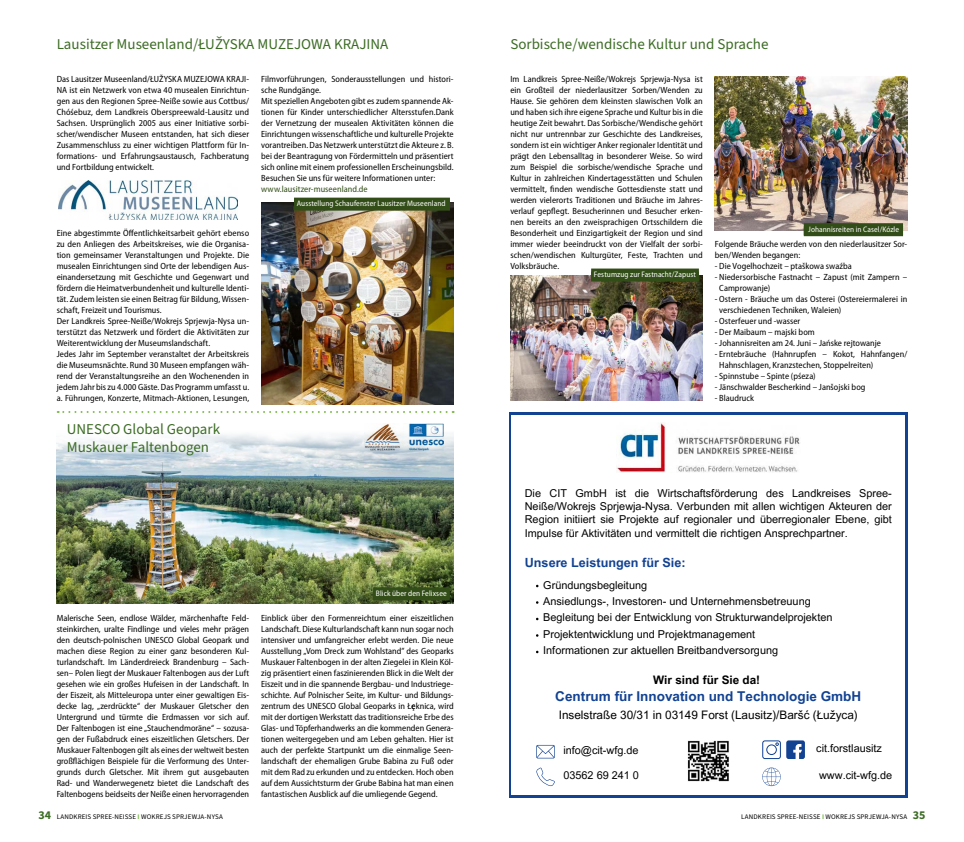
<style>
.page{position:relative;width:964px;height:842px;background:#fff}
.page>*{position:absolute;margin:0;border:0;box-sizing:border-box;transform-origin:0 0}
.t1{font:15px/18px "Source Sans 3";color:#3c6c24}
.t2{font:700 13.5px "Arial MT Pro";color:#124292}
.t3{font:700 12.6px "Arial MT Pro";color:#124292}
.t4{font:11.7px "Arial MT Pro";color:#000}
.t5{font:700 11.7px "Arial MT Pro";color:#000}
.t6{font:10.9px/16.5px "Arial MT Pro";color:#000}
.t7{font:semi-condensed 9px/11px "Myriad Pro";letter-spacing:.005em;color:#000}
.t8{font:semi-condensed 9px "Myriad Pro";letter-spacing:.005em;color:#324d17}
.t9{font:semi-condensed 8px "Myriad Pro";letter-spacing:.01em;color:#fff}
.t10{font:7px "Source Sans 3";letter-spacing:.015em;color:#000}
.s1{font-weight:700;font-size:12px;color:#3c6c24}
.s2{font-weight:700;color:#7dbc4a}
</style>
<div class="page">
<img style="left:57px;top:465px;width:397px;height:139px">
<svg style="left:56px;top:423px;width:398px;height:42px"></svg>
<img style="left:510px;top:276px;width:193px;height:125px">
<img style="left:715px;top:77px;width:192px;height:154px">
<img style="left:59px;top:181px;width:179px;height:38px">
<img style="left:261px;top:203px;width:193px;height:201px">
<div style="left:373px;top:587px;width:77px;height:13px;background:#324d17"></div>
<img style="left:365px;top:424px;width:78px;height:26px">
<svg style="left:58px;top:411px;width:389px;height:2px"></svg>
<svg style="left:509px;top:412px;width:398px;height:385px;background:#29559d"></svg>
<div style="left:511px;top:415px;width:394px;height:379px;background:#fff"></div>
<img style="left:616px;top:423px;width:184px;height:49px">
<svg style="left:536px;top:745px;width:19px;height:13px"></svg>
<svg style="left:536px;top:768px;width:19px;height:18px"></svg>
<img style="left:687px;top:740px;width:42px;height:42px">
<svg style="left:762px;top:740px;width:43px;height:19px"></svg>
<svg style="left:762px;top:768px;width:19px;height:18px"></svg>
<div style="left:804px;top:223px;width:99px;height:13px;background:#324d17"></div>
<div style="left:591px;top:269px;width:108px;height:13px;background:#324d17"></div>
<div style="left:294px;top:198px;width:156px;height:13px;background:#324d17"></div>
<h1 class="t1" style="left:57px;top:35px;width:333px">Lausitzer Museenland/ŁUŽYSKA MUZEJOWA KRAJINA</h1>
<p class="t7" style="left:57px;top:73px;width:194px;text-align:justify">Das Lausitzer Museenland/ŁUŽYSKA MUZEJOWA KRAJI-NA ist ein Netzwerk von etwa 40 musealen Einrichtun&shy;gen aus den Regionen Spree-Neiße sowie aus Cottbus/ Chóśebuz, dem Landkreis Oberspreewald-Lausitz und Sachsen. Ursprünglich 2005 aus einer Initiative sorbi&shy;scher/wendischer Museen entstanden, hat sich dieser Zusammenschluss zu einer wichtigen Plattform für In&shy;formations- und Erfahrungsaustausch, Fachberatung und Fortbildung entwickelt.</p>
<p class="t7" style="left:261px;top:73px;width:194px">Filmvorführungen, Sonderausstellungen und histori&shy;sche Rundgänge.<br>Mit speziellen Angeboten gibt es zudem spannende Ak&shy;tionen für Kinder unterschiedlicher Altersstufen.Dank der Vernetzung der musealen Aktivitäten können die Einrichtungen wissenschaftliche und kulturelle Projekte vorantreiben. Das Netzwerk unterstützt die Akteure z. B. bei der Beantragung von Fördermitteln und präsentiert sich online mit einem professionellen Erscheinungsbild.<br>Besuchen Sie uns für weitere Informationen unter:</p>
<p class="t8" style="left:261px;top:183px;width:108px">www.lausitzer-museenland.de</p>
<p class="t7" style="left:57px;top:227px;width:194px">Eine abgestimmte Öffentlichkeitsarbeit gehört ebenso zu den Anliegen des Arbeitskreises, wie die Organisa&shy;tion gemeinsamer Veranstaltungen und Projekte. Die musealen Einrichtungen sind Orte der lebendigen Aus&shy;einandersetzung mit Geschichte und Gegenwart und fördern die Heimatverbundenheit und kulturelle Identi&shy;tät. Zudem leisten sie einen Beitrag für Bildung, Wissen&shy;schaft, Freizeit und Tourismus.<br>Der Landkreis Spree-Neiße/Wokrejs Sprjewja-Nysa un&shy;terstützt das Netzwerk und fördert die Aktivitäten zur Weiterentwicklung der Museumslandschaft.<br>Jedes Jahr im September veranstaltet der Arbeitskreis die Museumsnächte. Rund 30 Museen empfangen wäh&shy;rend der Veranstaltungsreihe an den Wochenenden in jedem Jahr bis zu 4.000 Gäste. Das Programm umfasst u. a. Führungen, Konzerte, Mitmach-Aktionen, Lesungen,</p>
<h1 class="t1" style="left:67px;top:420px;width:155px">UNESCO Global Geopark<br>Muskauer Faltenbogen</h1>
<p class="t9" style="left:297px;top:199px;width:150px">Ausstellung Schaufenster Lausitzer Museenland</p>
<p class="t9" style="left:376px;top:588px;width:72px">Blick über den Felixsee</p>
<p class="t7" style="left:57px;top:612px;width:194px;text-align:justify">Malerische Seen, endlose Wälder, märchenhafte Feld&shy;steinkirchen, uralte Findlinge und vieles mehr prägen den deutsch-polnischen UNESCO Global Geopark und machen diese Region zu einer ganz besonderen Kul&shy;turlandschaft. Im Länderdreieck Brandenburg – Sach&shy;sen– Polen liegt der Muskauer Faltenbogen aus der Luft gesehen wie ein großes Hufeisen in der Landschaft. In der Eiszeit, als Mitteleuropa unter einer gewaltigen Eis&shy;decke lag, „zerdrückte“ der Muskauer Gletscher den Untergrund und türmte die Erdmassen vor sich auf.<br>Der Faltenbogen ist eine „Stauchendmoräne“ – sozusa&shy;gen der Fußabdruck eines eiszeitlichen Gletschers. Der Muskauer Faltenbogen gilt als eines der weltweit besten großflächigen Beispiele für die Verformung des Unter&shy;grunds durch Gletscher. Mit ihrem gut ausgebauten Rad- und Wanderwegenetz bietet die Landschaft des Faltenbogens beidseits der Neiße einen hervorragenden</p>
<p class="t7" style="left:261px;top:612px;width:194px;text-align:justify">Einblick über den Formenreichtum einer eiszeitlichen Landschaft. Diese Kulturlandschaft kann nun sogar noch intensiver und umfangreicher erlebt werden. Die neue Ausstellung „Vom Dreck zum Wohlstand” des Geoparks Muskauer Faltenbogen in der alten Ziegelei in Klein Köl&shy;zig präsentiert einen faszinierenden Blick in die Welt der Eiszeit und in die spannende Bergbau- und Industriege&shy;schichte. Auf Polnischer Seite, im Kultur- und Bildungs&shy;zentrum des UNESCO Global Geoparks in Łçeknica, wird mit der dortigen Werkstatt das traditionsreiche Erbe des Glas- und Töpferhandwerks an die kommenden Genera&shy;tionen weitergegeben und am Leben gehalten. Hier ist auch der perfekte Startpunkt um die einmalige Seen&shy;landschaft der ehemaligen Grube Babina zu Fuß oder mit dem Rad zu erkunden und zu entdecken. Hoch oben auf dem Aussichtsturm der Grube Babina hat man einen fantastischen Ausblick auf die umliegende Gegend.</p>
<h1 class="t1" style="left:510px;top:35px;width:260px">Sorbische/wendische Kultur und Sprache</h1>
<p class="t7" style="left:510px;top:73px;width:194px;text-align:justify">Im Landkreis Spree-Neiße/Wokrejs Sprjewja-Nysa ist ein Großteil der niederlausitzer Sorben/Wenden zu Hause. Sie gehören dem kleinsten slawischen Volk an und haben sich ihre eigene Sprache und Kultur bis in die heutige Zeit bewahrt. Das Sorbische/Wendische gehört nicht nur untrennbar zur Geschichte des Landkreises, sondern ist ein wichtiger Anker regionaler Identität und prägt den Lebensalltag in besonderer Weise. So wird zum Beispiel die sorbische/wendische Sprache und Kultur in zahlreichen Kindertagesstätten und Schulen vermittelt, finden wendische Gottesdienste statt und werden vielerorts Traditionen und Bräuche im Jahres&shy;verlauf gepflegt. Besucherinnen und Besucher erken&shy;nen bereits an den zweisprachigen Ortsschildern die Besonderheit und Einzigartigkeit der Region und sind immer wieder beeindruckt von der Vielfalt der sorbi&shy;schen/wendischen Kulturgüter, Feste, Trachten und Volksbräuche.</p>
<p class="t9" style="left:808px;top:224px;width:92px">Johannisreiten in Casel/Kózle</p>
<p class="t7" style="left:715px;top:238px;width:194px">Folgende Bräuche werden von den niederlausitzer Sor&shy;ben/Wenden begangen:</p>
<p class="t7" style="left:715px;top:260px;width:139px">- Die Vogelhochzeit – ptaškowa swaźba</p>
<p class="t7" style="left:719px;top:271px;width:189px;text-indent:-4px">- Niedersorbische Fastnacht – Zapust (mit Zampern –<br>Camprowanje)</p>
<p class="t7" style="left:719px;top:293px;width:189px;text-indent:-4px">- Ostern - Bräuche um das Osterei (Ostereiermalerei in verschiedenen Techniken, Waleien)</p>
<p class="t7" style="left:715px;top:315px;width:87px">- Osterfeuer und -wasser</p>
<p class="t7" style="left:715px;top:326px;width:101px">- Der Maibaum – majski bom</p>
<p class="t7" style="left:715px;top:337px;width:168px">- Johannisreiten am 24. Juni – Jańske rejtowanje</p>
<p class="t7" style="left:719px;top:348px;width:189px;text-indent:-4px">- Erntebräuche (Hahnrupfen – Kokot, Hahnfangen/<br>Hahnschlagen, Kranzstechen, Stoppelreiten)</p>
<p class="t7" style="left:715px;top:370px;width:102px">- Spinnstube – Spinte (pśeza)</p>
<p class="t7" style="left:715px;top:381px;width:152px">- Jänschwalder Bescherkind – Janšojski bog</p>
<p class="t7" style="left:715px;top:392px;width:41px">- Blaudruck</p>
<p class="t9" style="left:594px;top:270px;width:104px">Festumzug zur Fastnacht/Zapust</p>
<p class="t6" style="left:525px;top:486px;width:368px;line-height:13.4px;text-align:justify">Die CIT GmbH ist die Wirtschaftsförderung des Landkreises Spree-Neiße/Wokrejs Sprjewja-Nysa. Verbunden mit allen wichtigen Akteuren der Region initiiert sie Projekte auf regionaler und überregionaler Ebene, gibt Impulse für Aktivitäten und vermittelt die richtigen Ansprechpartner.</p>
<h3 class="t3" style="left:525px;top:555px;width:162px">Unsere Leistungen für Sie:</h3>
<p class="t6" style="left:543px;top:577px;width:291px">Gründungsbegleitung<br>Ansiedlungs-, Investoren- und Unternehmensbetreuung Begleitung bei der Entwicklung von Strukturwandelprojekten Projektentwicklung und Projektmanagement<br>Informationen zur aktuellen Breitbandversorgung</p>
<p class="t5" style="left:653px;top:673px;width:109px">Wir sind für Sie da!</p>
<h2 class="t2" style="left:555px;top:689px;width:308px">Centrum für Innovation und Technologie GmbH</h2>
<p class="t4" style="left:559px;top:708px;width:301px">Inselstraße 30/31 in 03149 Forst (Lausitz)/Baršć (Łužyca)</p>
<p class="t6" style="left:563px;top:743px;width:77px">info@cit-wfg.de</p>
<p class="t6" style="left:563px;top:767px;width:77px">03562 69 241 0</p>
<p class="t6" style="left:816px;top:740px;width:67px">cit.forstlausitz</p>
<p class="t6" style="left:819px;top:767px;width:75px">www.cit-wfg.de</p>
<p class="t10" style="left:38px;top:812px;width:186px"><span class="s1">34</span> LANDKREIS SPREE-NEISSE <span class="s2">I</span> WOKREJS SPRJEWJA-NYSA</p>
<p class="t10" style="left:741px;top:812px;width:186px">LANDKREIS SPREE-NEISSE <span class="s2">I</span> WOKREJS SPRJEWJA-NYSA <span class="s1">35</span></p>
</div>
